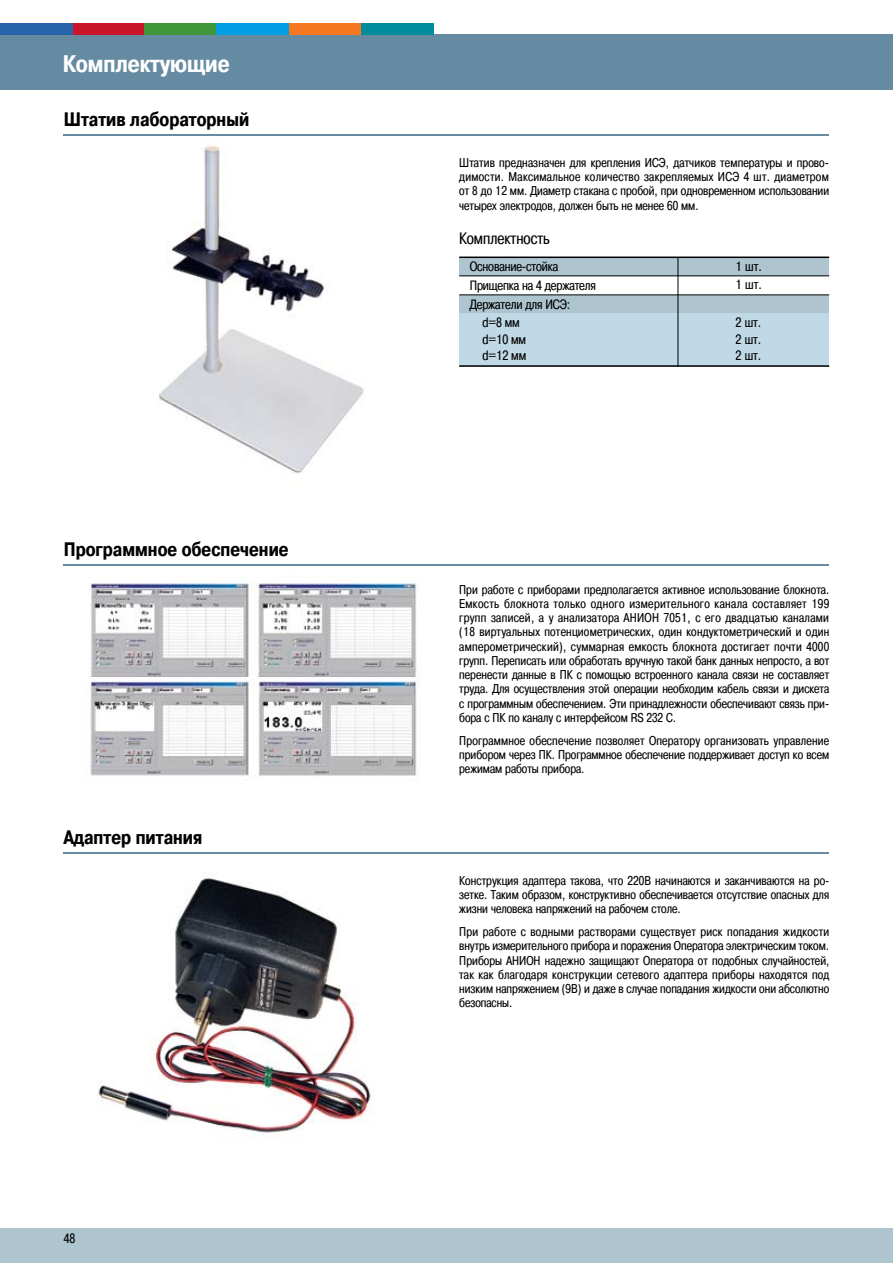
<style>
.page{position:relative;width:893px;height:1263px;background:#fff}
.page>*{position:absolute;margin:0;border:0;box-sizing:border-box;transform-origin:0 0}
.t1{font:700 24px "Pragmatica Cond C";color:#fff}
.t2{font:700 19.5px "Pragmatica Cond C";color:#000}
.t3{font:16.5px "Pragmatica Cond C";color:#000}
.t4{font:13.5px/16.5px "Pragmatica Cond C";letter-spacing:-.01em;color:#000}
.t5{font:12.75px/14.2px "Pragmatica Cond C";color:#000;text-align:justify}
</style>
<div class="page">
<div style="left:0;top:34px;width:893px;height:55px;background:#658ba3"></div>
<div style="left:72px;top:23px;width:73px;height:12px;background:#ca152b"></div>
<div style="left:0;top:23px;width:72px;height:12px;background:#2664aa"></div>
<div style="left:145px;top:23px;width:72px;height:12px;background:#40963a"></div>
<div style="left:217px;top:23px;width:72px;height:12px;background:#009ee2"></div>
<div style="left:289px;top:23px;width:72px;height:12px;background:#f47920"></div>
<div style="left:361px;top:23px;width:73px;height:12px;background:#008c9a"></div>
<div style="left:0;top:1229px;width:893px;height:34px;background:#aec5d0"></div>
<div style="left:459px;top:257px;width:370px;height:19px;background:#aec5d0"></div>
<hr style="left:459px;top:276px;width:370px;height:1px;background:#000">
<div style="left:459px;top:295px;width:370px;height:71px;background:#aec5d0"></div>
<div style="left:459px;top:313px;width:370px;height:54px;background:#c0d9e6"></div>
<hr style="left:459px;top:295px;width:370px;height:1px;background:#000">
<hr style="left:64px;top:134px;width:765px;height:1px;background:#658ba3">
<hr style="left:64px;top:852px;width:765px;height:1px;background:#658ba3">
<hr style="left:64px;top:564px;width:765px;height:1px;background:#658ba3">
<img style="left:159px;top:145px;width:206px;height:329px">
<img style="left:98px;top:876px;width:276px;height:257px">
<img style="left:90px;top:582px;width:328px;height:199px">
<hr style="left:459px;top:257px;width:370px;height:1px;background:#000">
<hr style="left:459px;top:365px;width:370px;height:2px;background:#000">
<hr style="left:678px;top:257px;width:1px;height:109px;background:#000">
<h1 class="t1" style="left:63px;top:51px;width:169px">Комплектующие</h1>
<h2 class="t2" style="left:64px;top:108px;width:187px">Штатив лабораторный</h2>
<h2 class="t2" style="left:64px;top:538px;width:226px">Программное обеспечение</h2>
<h2 class="t2" style="left:64px;top:826px;width:140px">Адаптер питания</h2>
<p class="t4" style="left:64px;top:1230px;width:13px">48</p>
<p class="t5" style="left:459px;top:155px;width:371px">Штатив предназначен для крепления ИСЭ, датчиков температуры и прово&shy;димости. Максимальное количество закрепляемых ИСЭ 4 шт. диаметром от 8 до 12 мм. Диаметр стакана с пробой, при одновременном использовании четырех электродов, должен быть не менее 60 мм.</p>
<p class="t3" style="left:459px;top:229px;width:92px">Комплектность</p>
<p class="t4" style="left:470px;top:259px;width:90px">Основание-стойка</p>
<p class="t4" style="left:470px;top:277px;width:128px">Прищепка на 4 держателя</p>
<p class="t4" style="left:470px;top:296px;width:102px">Держатели для ИСЭ:</p>
<p class="t4" style="left:482px;top:314px;width:39px">d=8 мм</p>
<p class="t4" style="left:482px;top:331px;width:45px">d=10 мм d=12 мм</p>
<p class="t4" style="left:736px;top:257px;width:28px;line-height:18.6px">1 шт.<br>1 шт.</p>
<p class="t4" style="left:736px;top:314px;width:27px;text-align:justify">2 шт.<br>2 шт.<br>2 шт.</p>
<p class="t5" style="left:459px;top:582px;width:372px">При работе с приборами предполагается активное использование блокнота.<br>Емкость блокнота только одного измерительного канала составляет 199 групп записей, а у анализатора АНИОН 7051, с его двадцатью каналами (18 виртуальных потенциометрических, один кондуктометрический и один амперометрический), суммарная емкость блокнота достигает почти 4000 групп. Переписать или обработать вручную такой банк данных непросто, а вот перенести данные в ПК с помощью встроенного канала связи не составляет труда. Для осуществления этой операции необходим кабель связи и дискета с программным обеспечением. Эти принадлежности обеспечивают связь при&shy;бора с ПК по каналу с интерфейсом RS 232 C.</p>
<p class="t5" style="left:459px;top:733px;width:371px">Программное обеспечение позволяет Оператору организовать управление прибором через ПК. Программное обеспечение поддерживает доступ ко всем режимам работы прибора.</p>
<p class="t5" style="left:459px;top:873px;width:372px">Конструкция адаптера такова, что 220В начинаются и заканчиваются на ро&shy;зетке. Таким образом, конструктивно обеспечивается отсутствие опасных для жизни человека напряжений на рабочем столе.</p>
<p class="t5" style="left:459px;top:924px;width:372px">При работе с водными растворами существует риск попадания жидкости внутрь измерительного прибора и поражения Оператора электрическим током.<br>Приборы АНИОН надежно защищают Оператора от подобных случайностей, так как благодаря конструкции сетевого адаптера приборы находятся под низким напряжением (9В) и даже в случае попадания жидкости они абсолютно безопасны.</p>
</div>
